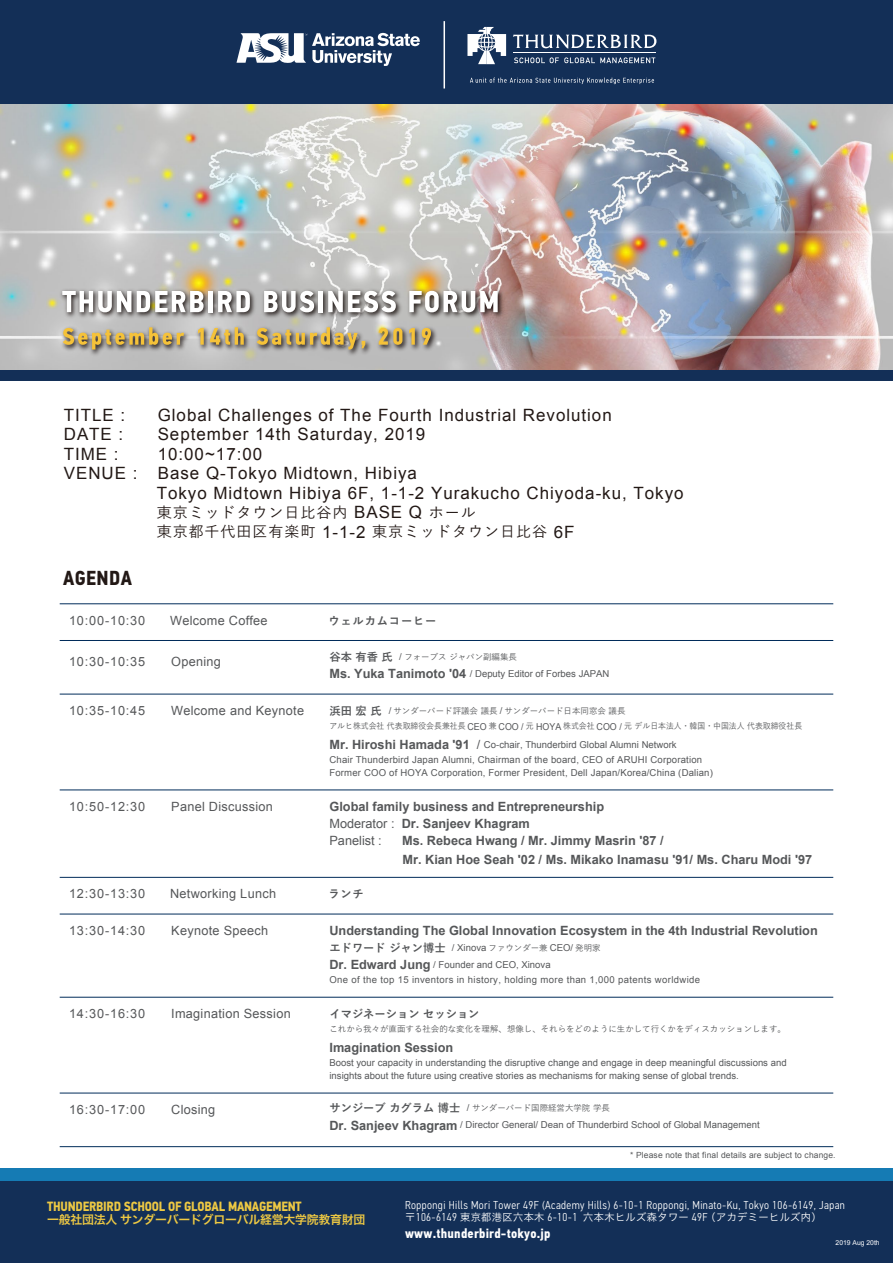
<style>
.page{position:relative;width:893px;height:1263px;background:#fff}
.page>*{position:absolute;margin:0;border:0;box-sizing:border-box;transform-origin:0 0}
.t1{font:700 20.4px "PF Din Text Cond Pro";letter-spacing:.02em;color:#221815}
.t2{font:16.95px "Arial";letter-spacing:.06em;color:#221815}
.t3{font:500 15px/19.5px "Yu Go";letter-spacing:.065em;color:#221815}
.t4{font:700 13.5px "PF Din Text Cond Pro";letter-spacing:-.02em;color:#eec943}
.t5{font:700 13.5px "PF Din Text Cond Pro";letter-spacing:.02em;color:#fff}
.t6{font:700 12.75px/17px "Arial";color:#555759}
.t7{font:12.75px "Arial";letter-spacing:.02em;color:#555759}
.t8{font:11.85px "Hira Kaku Pro W6";letter-spacing:-.02em;color:#eec943}
.t9{font:300 11.55px "PF Din Text Cond Pro";letter-spacing:.035em;color:#fff}
.t10{font:700 11.25px "Yu Go";color:#555759}
.t11{font:700 11.25px "Yu Go";letter-spacing:.075em;color:#555759}
.t12{font:700 11.25px "Yu Go";letter-spacing:.035em;color:#555759}
.t13{font:10.2px "Hira Kaku Pro W3";letter-spacing:.04em;color:#fff}
.t14{font:9.6px/17px "Arial";color:#555759}
.t15{font:9.6px/15.5px "Arial";letter-spacing:.02em;color:#555759}
.t16{font:9.6px "Arial";letter-spacing:.035em;color:#555759}
.t17{font:8.55px "Arial";letter-spacing:.02em;color:#555759}
.t18{font:500 8.4px/15.5px "Yu Go";color:#555759}
.t19{font:6.75px "Arial";color:#fff}
.s1{font-family:"Arial";font-weight:400;font-size:16.95px}
.s2{font-weight:700;font-size:11.25px}
.s3{font-family:"Arial";font-weight:400;font-size:9.6px}
.s4{font-weight:700;font-size:12.75px}
.s5{font-size:12.75px}
.s6{font-weight:400}
.s7{font-family:"Yu Go";font-weight:700;font-size:11.25px}
.s8{font-family:"Yu Go";font-weight:500;font-size:8.4px}
.s9{font-family:"PF Din Text Cond Pro";font-weight:300;font-size:11.55px}
</style>
<div class="page">
<div style="left:0;top:0;width:893px;height:381px;background:#132f57"></div>
<div style="left:0;top:1175px;width:893px;height:88px;background:#132f57"></div>
<div style="left:0;top:1168px;width:893px;height:12px;background:#157bb4"></div>
<img style="left:0;top:104px;width:893px;height:266px">
<hr style="left:443px;top:21px;width:2px;height:68px;background:#fff">
<svg style="left:236px;top:33px;width:184px;height:33px"></svg>
<svg style="left:513px;top:35px;width:143px;height:14px"></svg>
<svg style="left:514px;top:57px;width:141px;height:6px"></svg>
<hr style="left:513px;top:52px;width:143px;height:1px;background:#fff">
<svg style="left:467px;top:27px;width:39px;height:37px"></svg>
<svg style="left:470px;top:78px;width:184px;height:6px"></svg>
<hr style="left:60px;top:603px;width:773px;height:1px;background:#002c5a">
<hr style="left:60px;top:640px;width:773px;height:1px;background:#002c5a">
<hr style="left:60px;top:694px;width:773px;height:1px;background:#002c5a">
<hr style="left:60px;top:997px;width:773px;height:1px;background:#002c5a">
<hr style="left:60px;top:790px;width:773px;height:1px;background:#002c5a">
<hr style="left:60px;top:914px;width:773px;height:1px;background:#002c5a">
<hr style="left:60px;top:877px;width:773px;height:1px;background:#002c5a">
<hr style="left:60px;top:1093px;width:773px;height:1px;background:#002c5a">
<hr style="left:60px;top:1146px;width:773px;height:1px;background:#002c5a">
<img style="left:58px;top:286px;width:449px;height:72px">
<svg style="left:63px;top:327px;width:121px;height:22px"></svg>
<svg style="left:198px;top:328px;width:6px;height:17px"></svg>
<svg style="left:210px;top:327px;width:34px;height:18px"></svg>
<svg style="left:257px;top:327px;width:108px;height:22px"></svg>
<svg style="left:379px;top:328px;width:23px;height:17px"></svg>
<svg style="left:409px;top:328px;width:6px;height:17px"></svg>
<svg style="left:422px;top:328px;width:9px;height:17px"></svg>
<svg style="left:62px;top:291px;width:69px;height:21px"></svg>
<svg style="left:137px;top:291px;width:67px;height:21px"></svg>
<div style="left:208px;top:291px;width:5px;height:21px;background:#fff"></div>
<svg style="left:218px;top:291px;width:32px;height:21px"></svg>
<svg style="left:264px;top:291px;width:50px;height:21px"></svg>
<div style="left:318px;top:291px;width:5px;height:21px;background:#fff"></div>
<svg style="left:328px;top:291px;width:68px;height:21px"></svg>
<svg style="left:409px;top:291px;width:89px;height:21px"></svg>
<h2 class="t2" style="left:64px;top:405px;width:63px">TITLE :</h2>
<h2 class="t2" style="left:158px;top:405px;width:456px">Global Challenges of The Fourth Industrial Revolution</h2>
<h2 class="t2" style="left:64px;top:425px;width:61px">DATE :</h2>
<h2 class="t2" style="left:158px;top:425px;width:269px">September 14th Saturday, 2019</h2>
<h2 class="t2" style="left:64px;top:444px;width:56px">TIME :</h2>
<h2 class="t2" style="left:158px;top:444px;width:106px">10:00~17:00</h2>
<h2 class="t2" style="left:64px;top:464px;width:355px">VENUE : Base Q-Tokyo Midtown, Hibiya</h2>
<h2 class="t2" style="left:157px;top:483px;width:528px">Tokyo Midtown Hibiya 6F, 1-1-2 Yurakucho Chiyoda-ku, Tokyo</h2>
<h3 class="t3" style="left:157px;top:500px;width:419px">東京ミッドタウン日比谷内 <span class="s1">BASE Q</span> ホール<br>東京都千代田区有楽町 <span class="s1">1-1-2</span> 東京ミッドタウン日比谷 <span class="s1">6F</span></h3>
<h1 class="t1" style="left:63px;top:566px;width:71px">AGENDA</h1>
<h3 class="t7" style="left:69px;top:613px;width:78px">10:00-10:30</h3>
<h3 class="t7" style="left:170px;top:613px;width:99px">Welcome Coffee</h3>
<p class="t11" style="left:328px;top:614px;width:110px">ウェルカムコーヒー</p>
<h3 class="t7" style="left:69px;top:655px;width:78px">10:30-10:35</h3>
<h3 class="t7" style="left:69px;top:704px;width:78px">10:35-10:45</h3>
<h3 class="t7" style="left:171px;top:655px;width:51px">Opening</h3>
<p class="t18" style="left:329px;top:648px;width:189px"><span class="s2">谷本有香氏</span> <span class="s3">/</span> フォーブスジャパン副編集長</p>
<p class="t14" style="left:329px;top:665px;width:281px"><span class="s4">Ms. Yuka Tanimoto '04</span> / Deputy Editor of Forbes JAPAN</p>
<h3 class="t7" style="left:171px;top:704px;width:134px">Welcome and Keynote</h3>
<p class="t18" style="left:329px;top:702px;width:474px"><span class="s2">浜田宏氏</span> <span class="s3">/</span> サンダーバード評議会議長 <span class="s3">/</span> サンダーバード日本同窓会議長<br>アルヒ株式会社代表取締役会長兼社長 <span class="s3">CEO</span> 兼 <span class="s3">COO /</span> 元 <span class="s3">HOYA</span> 株式会社 <span class="s3">COO /</span> 元デル日本法人・韓国・中国法人代表取締役社長</p>
<p class="t15" style="left:329px;top:737px;width:374px"><span class="s4">Mr. Hiroshi Hamada '91</span> <span class="s5">/</span> Co-chair, Thunderbird Global Alumni Network<br>Chair Thunderbird Japan Alumni, Chairman of the board, CEO of ARUHI Corporation</p>
<p class="t15" style="left:329px;top:765px;width:385px">Former COO of HOYA Corporation, Former President, Dell Japan/Korea/China (Dalian)</p>
<h3 class="t7" style="left:69px;top:799px;width:78px">10:50-12:30</h3>
<h3 class="t6" style="left:329px;top:798px;width:276px">Global family business and Entrepreneurship<br><span class="s6">Moderator :</span> Dr. Sanjeev Khagram<br><span class="s6">Panelist :</span></h3>
<h3 class="t7" style="left:171px;top:799px;width:103px">Panel Discussion</h3>
<h3 class="t6" style="left:402px;top:831px;width:412px;line-height:19.4px">Ms. Rebeca Hwang / Mr. Jimmy Masrin '87 /<br>Mr. Kian Hoe Seah '02 / Ms. Mikako Inamasu '91/ Ms. Charu Modi '97</h3>
<h3 class="t7" style="left:69px;top:887px;width:78px">12:30-13:30</h3>
<h3 class="t7" style="left:170px;top:887px;width:107px">Networking Lunch</h3>
<p class="t12" style="left:328px;top:888px;width:37px">ランチ</p>
<h3 class="t7" style="left:69px;top:923px;width:78px">13:30-14:30</h3>
<h3 class="t7" style="left:171px;top:923px;width:98px">Keynote Speech</h3>
<h3 class="t6" style="left:329px;top:922px;width:490px">Understanding The Global Innovation Ecosystem in the 4th Industrial Revolution</h3>
<p class="t14" style="left:329px;top:939px;width:273px"><span class="s7">エドワードジャン博士</span> / Xinova <span class="s8">ファウンダー兼</span> CEO/ <span class="s8">発明家<br></span><span class="s4">Dr. Edward Jung</span> / Founder and CEO, Xinova</p>
<p class="t16" style="left:329px;top:974px;width:372px">One of the top 15 inventors in history, holding more than 1,000 patents worldwide</p>
<h3 class="t7" style="left:69px;top:1007px;width:78px">14:30-16:30</h3>
<h3 class="t7" style="left:171px;top:1007px;width:121px">Imagination Session</h3>
<p class="t10" style="left:329px;top:1007px;width:152px">イマジネーションセッション</p>
<p class="t18" style="left:329px;top:1020px;width:458px">これから我々が直面する社会的な変化を理解、想像し、それらをどのように生かして行くかをディスカッションします。</p>
<h3 class="t6" style="left:329px;top:1039px;width:125px">Imagination Session</h3>
<p class="t14" style="left:329px;top:1057px;width:459px;line-height:12.8px">Boost your capacity in understanding the disruptive change and engage in deep meaningful discussions and insights about the future using creative stories as mechanisms for making sense of global trends.</p>
<h3 class="t7" style="left:69px;top:1102px;width:78px">16:30-17:00</h3>
<h3 class="t7" style="left:171px;top:1102px;width:46px">Closing</h3>
<p class="t18" style="left:329px;top:1099px;width:282px"><span class="s2">サンジーブカグラム博士</span> <span class="s3">/</span> サンダーバード国際経営大学院学長</p>
<p class="t14" style="left:329px;top:1116px;width:432px"><span class="s4">Dr. Sanjeev Khagram</span> / Director General/ Dean of Thunderbird School of Global Management</p>
<p class="t17" style="left:630px;top:1150px;width:207px">* Please note that final details are subject to change.</p>
<h3 class="t4" style="left:47px;top:1198px;width:256px">THUNDERBIRD SCHOOL OF GLOBAL MANAGEMENT</h3>
<p class="t8" style="left:47px;top:1209px;width:319px">一般社団法人サンダーバードグローバル経営大学院教育財団</p>
<p class="t9" style="left:405px;top:1198px;width:441px">Roppongi Hills Mori Tower 49F (Academy Hills) 6-10-1 Roppongi, Minato-Ku, Tokyo 106-6149, Japan</p>
<p class="t13" style="left:405px;top:1208px;width:418px">〒<span class="s9">106-6149</span> 東京都港区六本木 <span class="s9">6-10-1</span> 六本木ヒルズ森タワー <span class="s9">49F</span> （アカデミーヒルズ内）</p>
<h3 class="t5" style="left:405px;top:1225px;width:147px">www.thunderbird-tokyo.jp</h3>
<p class="t19" style="left:836px;top:1239px;width:46px">2019 Aug 20th</p>
</div>
